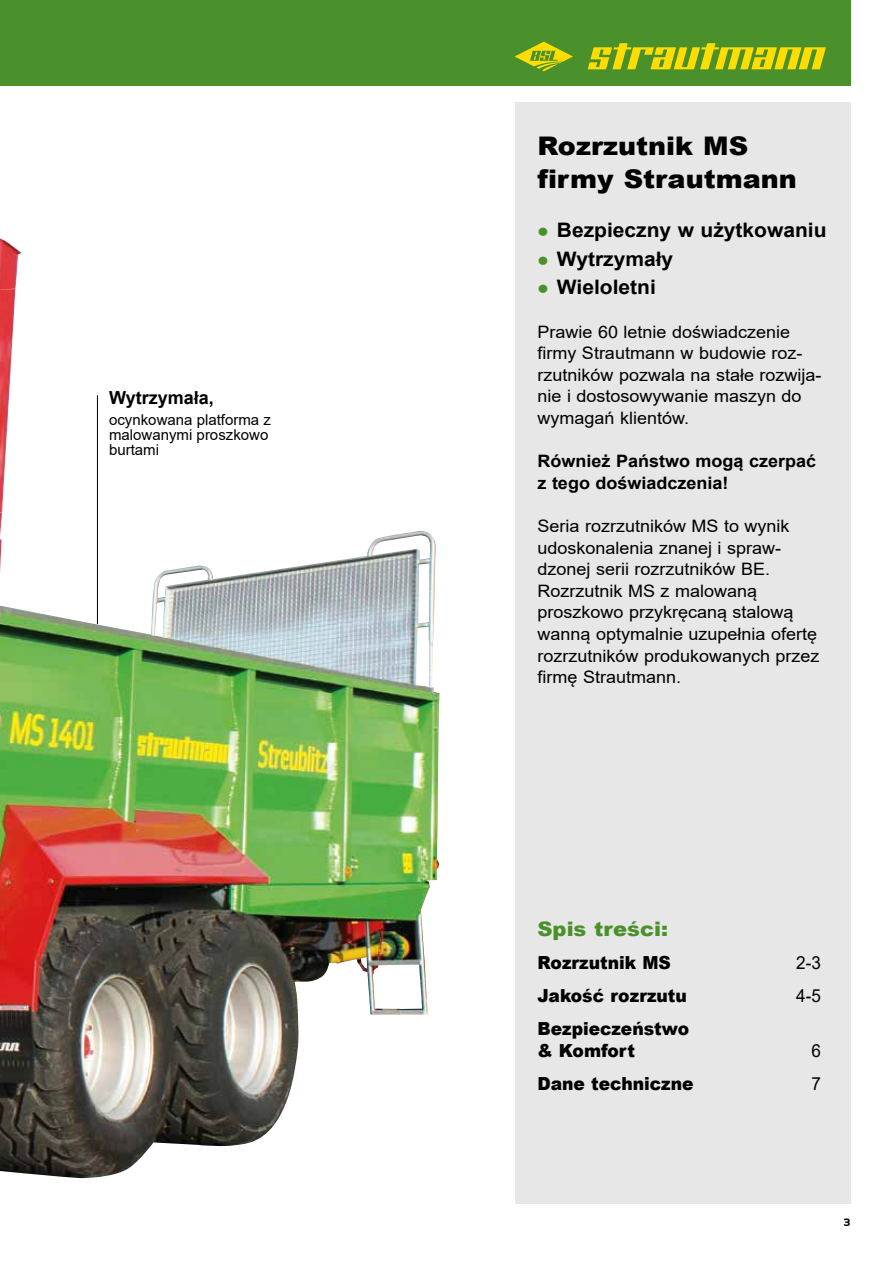
<style>
.page{position:relative;width:893px;height:1263px;background:#fff}
.page>*{position:absolute;margin:0;border:0;box-sizing:border-box;transform-origin:0 0}
.t1{font:900 25.65px/32.4px "Arial";color:#000;scale:1.05 1}
.t2{font:700 19.95px "Arial";color:#000;scale:1.05 1}
.t3{font:900 19.95px "Arial";color:#4a902b;scale:1.05 1}
.t4{font:900 18px/21.6px "Arial";color:#000;scale:.95 1}
.t5{font:700 18px "Arial";color:#000}
.t6{font:18px "Arial";color:#000;scale:.95 1}
.t7{font:17.1px/21.6px "Arial";color:#000;scale:1.05 1}
.t8{font:700 17.1px/21.6px "Arial";color:#000;scale:1.05 1}
.t9{font:15px/15px "Arial";color:#000}
.t10{font:900 12px "Nuri";color:#000}
.s1{color:#4a902b}
</style>
<div class="page">
<img style="left:0;top:238px;width:439px;height:940px">
<div style="left:0;top:0;width:850px;height:85px;background:#4a902b"></div>
<svg style="left:588px;top:43px;width:238px;height:26px"></svg>
<svg style="left:515px;top:42px;width:58px;height:29px"></svg>
<div style="left:514px;top:102px;width:336px;height:1101px;background:#e7e7e7"></div>
<hr style="left:97px;top:395px;width:1px;height:229px;background:#000">
<p class="t5" style="left:109px;top:385px;width:106px">Wytrzymała,</p>
<p class="t9" style="left:109px;top:412px;width:163px">ocynkowana platforma z malowanymi proszkowo burtami</p>
<h1 class="t1" style="left:537px;top:129px;width:248px">Rozrzutnik MS firmy Strautmann</h1>
<p class="t2" style="left:537px;top:216px;width:277px"><span class="s1">●</span> Bezpieczny w użytkowaniu</p>
<p class="t2" style="left:537px;top:245px;width:131px"><span class="s1">●</span> Wytrzymały</p>
<p class="t2" style="left:537px;top:273px;width:114px"><span class="s1">●</span> Wieloletni</p>
<p class="t7" style="left:537px;top:321px;width:272px">Prawie 60 letnie doświadczenie firmy Strautmann w budowie roz&shy;rzutników pozwala na stałe rozwija&shy;nie i dostosowywanie maszyn do wymagań klientów.</p>
<p class="t8" style="left:537px;top:450px;width:267px">Również Państwo mogą czerpać z tego doświadczenia!</p>
<p class="t7" style="left:537px;top:515px;width:270px">Seria rozrzutników MS to wynik udoskonalenia znanej i spraw&shy;dzonej serii rozrzutników BE.<br>Rozrzutnik MS z malowaną proszkowo przykręcaną stalową wanną optymalnie uzupełnia ofertę rozrzutników produkowanych przez firmę Strautmann.</p>
<p class="t3" style="left:537px;top:915px;width:126px">Spis treści:</p>
<p class="t4" style="left:537px;top:952px;width:142px">Rozrzutnik MS</p>
<p class="t6" style="left:796px;top:951px;width:28px">2-3</p>
<p class="t4" style="left:537px;top:985px;width:159px">Jakość rozrzutu</p>
<p class="t6" style="left:796px;top:984px;width:28px">4-5</p>
<p class="t4" style="left:537px;top:1017px;width:161px">Bezpieczeństwo &amp; Komfort</p>
<p class="t6" style="left:811px;top:1038px;width:12px">6</p>
<p class="t4" style="left:537px;top:1072px;width:166px">Dane techniczne</p>
<p class="t6" style="left:811px;top:1071px;width:12px">7</p>
<p class="t10" style="left:844px;top:1215px;width:8px">3</p>
</div>
